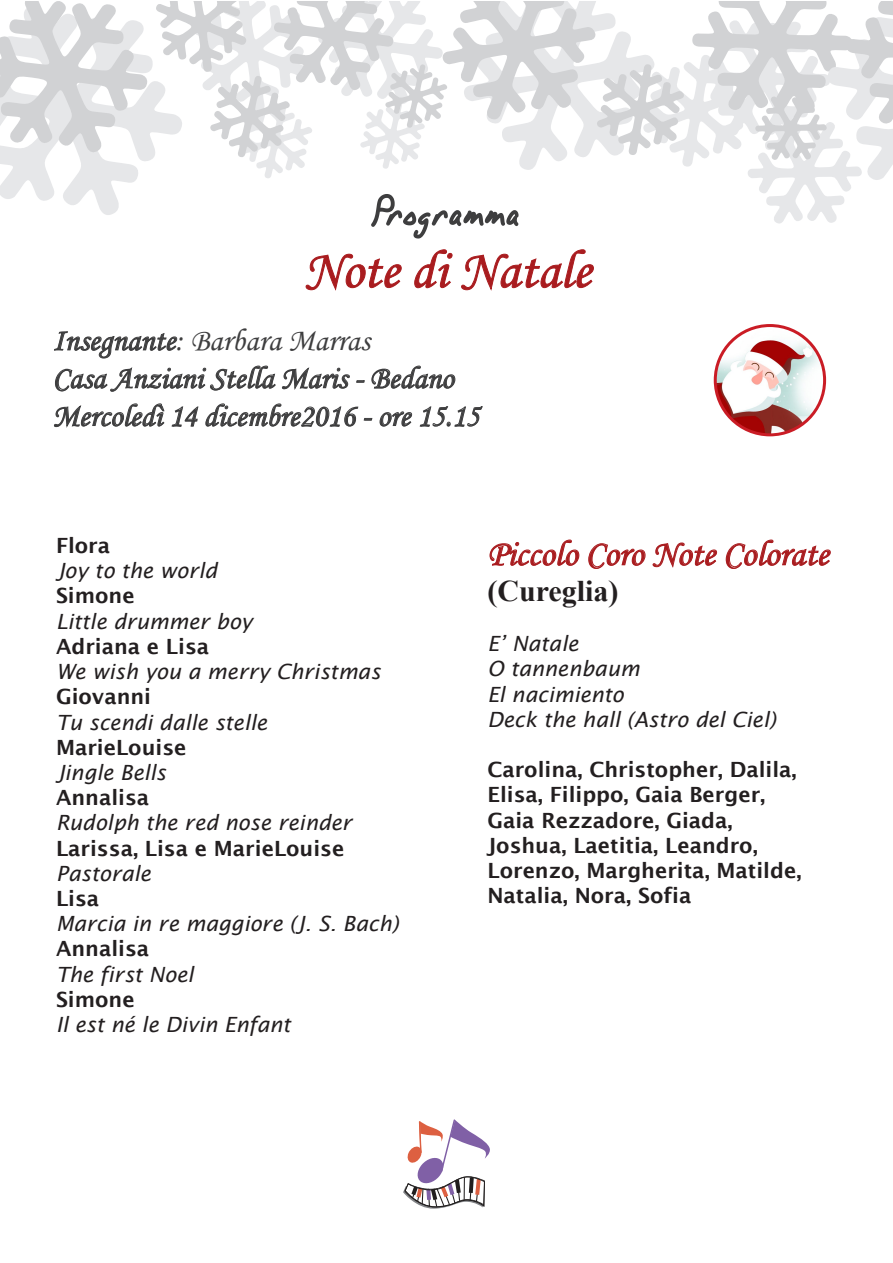
<style>
.page{position:relative;width:893px;height:1263px;background:#fff}
.page>*{position:absolute;margin:0;border:0;box-sizing:border-box;transform-origin:0 0}
.t1{font:55.05px "Alpha Mack AOE";color:#3e3e3f}
.t2{font:54px "Monotype Corsiva";color:#a91c1f}
.t3{font:36px "Monotype Corsiva";color:#a91c1f}
.t4{font:31.5px/37.8px "Monotype Corsiva";color:#3e3e3f}
.t5{font:700 30px "Times New Roman";color:#231f20}
.t6{font:600 21px/25.2px "Lucida Sans";color:#231f20}
.t7{font:italic 21px/25.2px "Lucida Sans";color:#231f20}
</style>
<div class="page">
<img style="left:715px;top:329px;width:110px;height:106px">
<div style="left:714px;top:324px;width:112px;height:112px;border:3px solid #ca1c25;border-radius:50%"></div>
<svg style="left:0;top:1px;width:893px;height:223px"></svg>
<svg style="left:490px;top:539px;width:89px;height:27px"></svg>
<svg style="left:588px;top:543px;width:58px;height:26px"></svg>
<svg style="left:652px;top:542px;width:65px;height:26px"></svg>
<svg style="left:726px;top:539px;width:105px;height:30px"></svg>
<svg style="left:305px;top:254px;width:97px;height:37px"></svg>
<svg style="left:414px;top:249px;width:39px;height:39px"></svg>
<svg style="left:461px;top:249px;width:133px;height:42px"></svg>
<svg style="left:54px;top:331px;width:123px;height:27px"></svg>
<svg style="left:55px;top:366px;width:221px;height:26px"></svg>
<svg style="left:282px;top:367px;width:68px;height:23px"></svg>
<svg style="left:356px;top:380px;width:8px;height:2px"></svg>
<svg style="left:372px;top:366px;width:83px;height:23px"></svg>
<svg style="left:54px;top:403px;width:110px;height:24px"></svg>
<svg style="left:172px;top:407px;width:26px;height:19px"></svg>
<svg style="left:206px;top:403px;width:152px;height:23px"></svg>
<svg style="left:364px;top:418px;width:8px;height:2px"></svg>
<svg style="left:380px;top:411px;width:32px;height:15px"></svg>
<svg style="left:420px;top:406px;width:63px;height:20px"></svg>
<svg style="left:403px;top:1119px;width:87px;height:90px"></svg>
<h1 class="t1" style="left:374px;top:180px;width:149px">Programma</h1>
<h2 class="t2" style="left:304px;top:238px;width:289px">Note di Natale</h2>
<h3 class="t4" style="left:52px;top:321px;width:429px">Insegnante: Barbara Marras<br>Casa Anziani Stella Maris - Bedano<br>Mercoledì 14 dicembre2016 - ore 15.15</h3>
<p class="t6" style="left:56px;top:533px;width:56px">Flora</p>
<p class="t7" style="left:56px;top:558px;width:163px">Joy to the world</p>
<p class="t6" style="left:56px;top:583px;width:80px">Simone</p>
<p class="t7" style="left:56px;top:608px;width:198px">Little drummer boy</p>
<p class="t6" style="left:56px;top:634px;width:155px">Adriana e Lisa</p>
<p class="t7" style="left:56px;top:659px;width:326px">We wish you a merry Christmas</p>
<p class="t6" style="left:56px;top:684px;width:97px">Giovanni</p>
<p class="t7" style="left:56px;top:709px;width:213px">Tu scendi dalle stelle</p>
<p class="t6" style="left:56px;top:734px;width:132px">MarieLouise</p>
<p class="t7" style="left:56px;top:760px;width:112px">Jingle Bells</p>
<p class="t6" style="left:56px;top:785px;width:95px">Annalisa</p>
<p class="t7" style="left:56px;top:810px;width:297px">Rudolph the red nose reinder</p>
<p class="t6" style="left:56px;top:835px;width:290px">Larissa, Lisa e MarieLouise</p>
<p class="t7" style="left:56px;top:860px;width:97px">Pastorale</p>
<p class="t6" style="left:56px;top:886px;width:45px">Lisa</p>
<p class="t7" style="left:56px;top:911px;width:344px">Marcia in re maggiore (J. S. Bach)</p>
<p class="t6" style="left:56px;top:936px;width:95px">Annalisa</p>
<p class="t7" style="left:56px;top:961px;width:139px">The first Noel</p>
<p class="t6" style="left:56px;top:986px;width:80px">Simone</p>
<p class="t7" style="left:56px;top:1012px;width:236px">Il est né le Divin Enfant</p>
<h3 class="t3" style="left:487px;top:532px;width:343px">Piccolo Coro Note Colorate</h3>
<h3 class="t5" style="left:487px;top:570px;width:133px">(Cureglia)</h3>
<p class="t7" style="left:487px;top:631px;width:290px">E’ Natale<br>O tannenbaum<br>El nacimiento<br>Deck the hall (Astro del Ciel)</p>
<p class="t6" style="left:487px;top:757px;width:316px">Carolina, Christopher, Dalila,<br>Elisa, Filippo, Gaia Berger,<br>Gaia Rezzadore, Giada,<br>Joshua, Laetitia, Leandro,<br>Lorenzo, Margherita, Matilde,<br>Natalia, Nora, Sofia</p>
</div>
